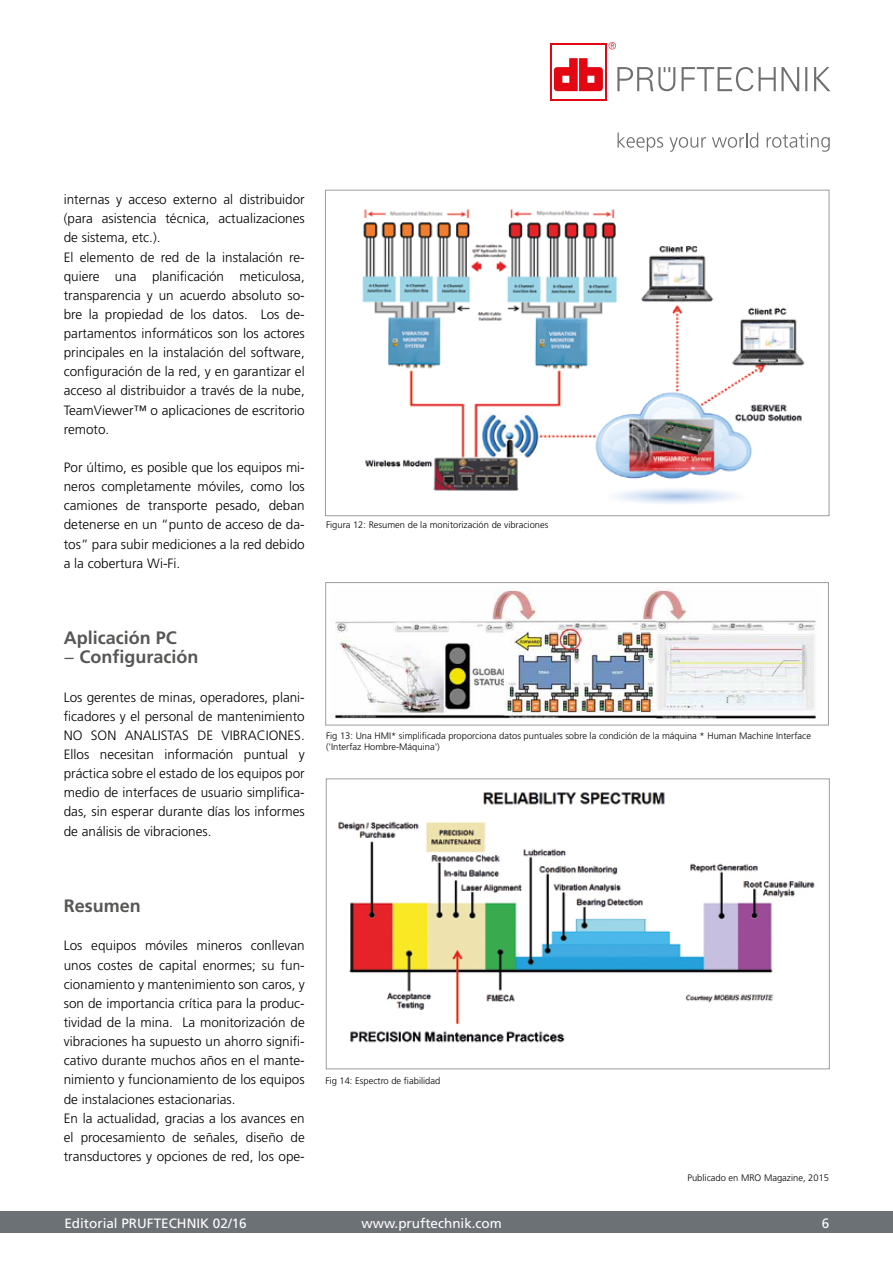
<style>
.page{position:relative;width:893px;height:1263px;background:#fff}
.page>*{position:absolute;margin:0;border:0;box-sizing:border-box;transform-origin:0 0}
.t1{font:700 18px/19.2px "Frutiger";color:#575756}
.t2{font:300 13.5px/19.2px "Frutiger";color:#000}
.t3{font:13.5px "Frutiger";color:#fff}
.t4{font:300 9.3px/11.2px "Frutiger";color:#000}
.s1{font-weight:300}
</style>
<div class="page">
<div style="left:0;top:1211px;width:893px;height:22px;background:#6c7175"></div>
<div style="left:325px;top:190px;width:504px;height:326px;background:#fff;border:1px solid #9d9d9c"></div>
<img style="left:362px;top:209px;width:443px;height:295px">
<div style="left:325px;top:582px;width:504px;height:143px;background:#fff;border:1px solid #9d9d9c"></div>
<img style="left:335px;top:587px;width:481px;height:132px">
<div style="left:326px;top:779px;width:504px;height:290px;background:#fff;border:1px solid #9d9d9c"></div>
<img style="left:338px;top:792px;width:477px;height:251px">
<svg style="left:609px;top:42px;width:7px;height:7px"></svg>
<svg style="left:617px;top:67px;width:213px;height:24px"></svg>
<hr style="left:550px;top:44px;width:56px;height:1px;background:#e30613">
<hr style="left:550px;top:44px;width:2px;height:57px;background:#e30613">
<hr style="left:605px;top:44px;width:1px;height:57px;background:#e30613">
<hr style="left:550px;top:99px;width:56px;height:2px;background:#e30613">
<svg style="left:554px;top:58px;width:49px;height:33px"></svg>
<svg style="left:618px;top:133px;width:45px;height:19px"></svg>
<svg style="left:669px;top:137px;width:37px;height:15px"></svg>
<svg style="left:712px;top:133px;width:46px;height:15px"></svg>
<svg style="left:767px;top:133px;width:63px;height:19px"></svg>
<p class="t2" style="left:64px;top:190px;width:243px">internas y acceso externo al distribuidor (para asistencia técnica, actualizaciones de sistema, etc.).<br>El elemento de red de la instalación re&shy;quiere una planificación meticulosa, transparencia y un acuerdo absoluto so&shy;bre la propiedad de los datos. Los de&shy;partamentos informáticos son los actores principales en la instalación del software, configuración de la red, y en garantizar el acceso al distribuidor a través de la nube, TeamViewer™ o aplicaciones de escritorio remoto.</p>
<p class="t2" style="left:64px;top:458px;width:242px;text-align:justify">Por último, es posible que los equipos mi&shy;neros completamente móviles, como los camiones de transporte pesado, deban detenerse en un “punto de acceso de da&shy;tos” para subir mediciones a la red debido a la cobertura Wi-Fi.</p>
<p class="t4" style="left:326px;top:520px;width:224px">Figura 12: Resumen de la monitorización de vibraciones</p>
<h1 class="t1" style="left:64px;top:628px;width:136px">Aplicación PC<br><span class="s1">−</span> Configuración</h1>
<p class="t2" style="left:64px;top:688px;width:243px;text-align:justify">Los gerentes de minas, operadores, plani&shy;ficadores y el personal de mantenimiento NO SON ANALISTAS DE VIBRACIONES.<br>Ellos necesitan información puntual y práctica sobre el estado de los equipos por medio de interfaces de usuario simplifica&shy;das, sin esperar durante días los informes de análisis de vibraciones.</p>
<p class="t4" style="left:326px;top:730px;width:487px">Fig 13: Una HMI* simplificada proporciona datos puntuales sobre la condición de la máquina * Human Machine Interface ('Interfaz Hombre-Máquina')</p>
<h1 class="t1" style="left:64px;top:896px;width:79px">Resumen</h1>
<p class="t2" style="left:64px;top:936px;width:242px">Los equipos móviles mineros conllevan unos costes de capital enormes; su fun&shy;cionamiento y mantenimiento son caros, y son de importancia crítica para la produc&shy;tividad de la mina. La monitorización de vibraciones ha supuesto un ahorro signifi&shy;cativo durante muchos años en el mante&shy;nimiento y funcionamiento de los equipos de instalaciones estacionarias.<br>En la actualidad, gracias a los avances en el procesamiento de señales, diseño de transductores y opciones de red, los ope-</p>
<p class="t4" style="left:325px;top:1075px;width:116px">Fig 14: Espectro de fiabilidad</p>
<p class="t4" style="left:687px;top:1172px;width:143px">Publicado en MRO Magazine, 2015</p>
<p class="t3" style="left:64px;top:1215px;width:184px">Editorial PRUFTECHNIK 02/16</p>
<p class="t3" style="left:362px;top:1215px;width:142px">www.pruftechnik.com</p>
<p class="t3" style="left:822px;top:1215px;width:9px">6</p>
</div>
